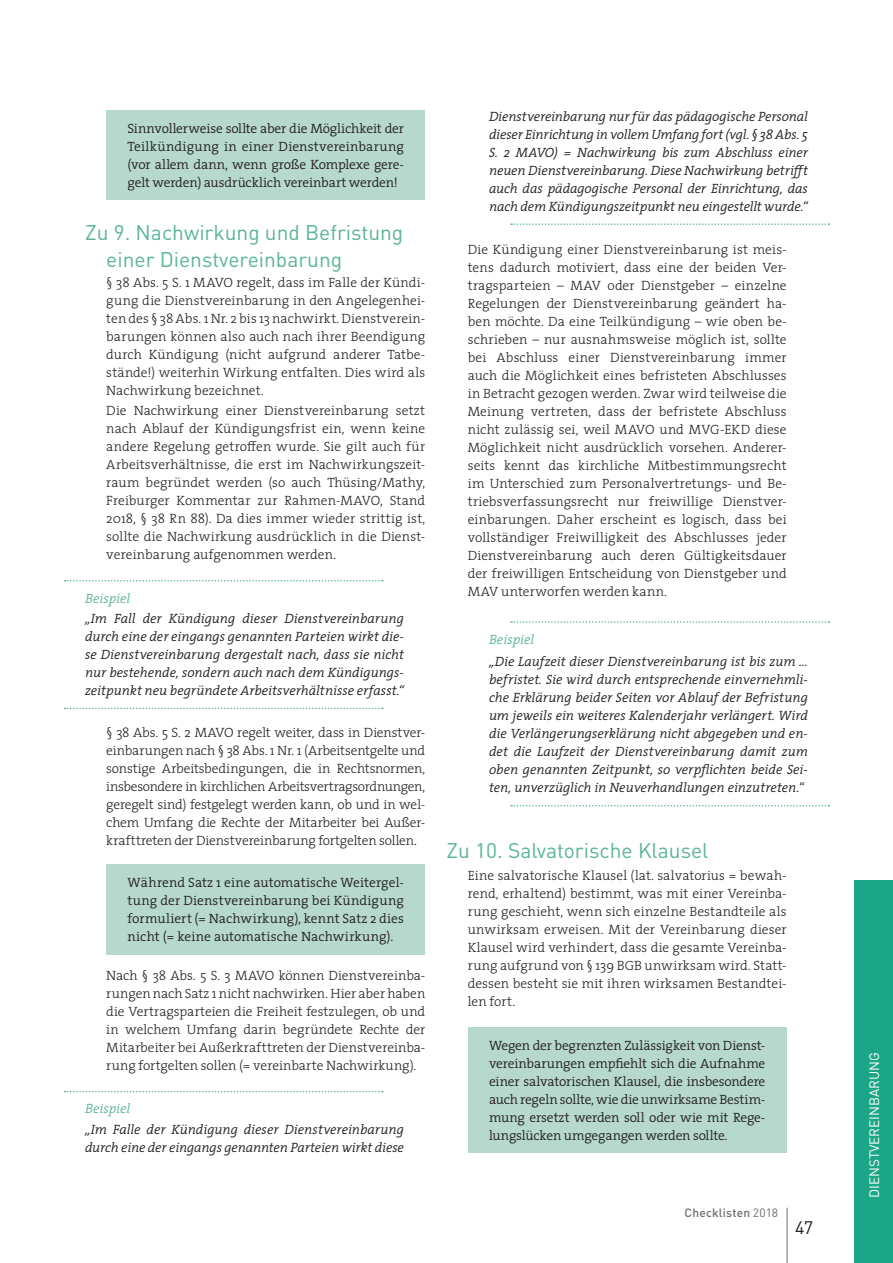
<style>
.page{position:relative;width:893px;height:1263px;background:#fff}
.page>*{position:absolute;margin:0;border:0;box-sizing:border-box;transform-origin:0 0}
.t1{font:21px/27px "DIN Pro";color:#5ab49b}
.t2{font:18px "DIN Pro";color:#231f20}
.t3{font:300 13.5px/18px "The Serif";color:#231f20;text-align:justify}
.t4{font:italic 300 13.5px/18px "The Serif";letter-spacing:-.01em;color:#231f20;text-align:justify}
.t5{font:300 13.5px/18px "The Serif";letter-spacing:-.01em;color:#231f20;text-align:justify}
.t6{font:italic 300 13.5px "The Serif";color:#5ab49b}
.t7{font:13.5px "DIN Pro";color:#fff}
.t8{font:500 12px "DIN Pro";letter-spacing:.015em;color:#6c6d70}
.s1{font-weight:400}
</style>
<div class="page">
<div style="left:855px;top:880px;width:38px;height:383px;background:#1ba687"></div>
<hr style="left:787px;top:1208px;width:1px;height:55px;background:#6c6d70">
<div style="left:468px;top:1027px;width:319px;height:125px;background:#b7d9cd"></div>
<div style="left:106px;top:111px;width:319px;height:89px;background:#b7d9cd"></div>
<div style="left:106px;top:864px;width:319px;height:91px;background:#b7d9cd"></div>
<svg style="left:65px;top:580px;width:318px;height:1px"></svg>
<svg style="left:65px;top:708px;width:318px;height:1px"></svg>
<svg style="left:65px;top:1091px;width:318px;height:1px"></svg>
<svg style="left:511px;top:223px;width:318px;height:2px"></svg>
<svg style="left:511px;top:621px;width:318px;height:2px"></svg>
<svg style="left:511px;top:805px;width:318px;height:1px"></svg>
<p class="t5" style="left:128px;top:119px;width:278px">Sinnvollerweise sollte aber die Möglichkeit der Teilkündigung in einer Dienstvereinbarung (vor allem dann, wenn große Komplexe gere&shy;gelt werden) ausdrücklich vereinbart werden!</p>
<h1 class="t1" style="left:106px;top:218px;width:299px;text-indent:-21px">Zu 9. Nachwirkung und Befristung einer Dienstvereinbarung</h1>
<p class="t3" style="left:106px;top:273px;width:320px">§ 38 Abs. 5 S. 1 MAVO regelt, dass im Falle der Kündi&shy;gung die Dienstvereinbarung in den Angelegenhei&shy;ten des § 38 Abs. 1 Nr. 2 bis 13 nachwirkt. Dienstverein&shy;barungen können also auch nach ihrer Beendigung durch Kündigung (nicht aufgrund anderer Tatbe&shy;stände!) weiterhin Wirkung entfalten. Dies wird als Nachwirkung bezeichnet.</p>
<p class="t3" style="left:106px;top:401px;width:320px">Die Nachwirkung einer Dienstvereinbarung setzt nach Ablauf der Kündigungsfrist ein, wenn keine andere Regelung getroffen wurde. Sie gilt auch für Arbeitsverhältnisse, die erst im Nachwirkungszeit&shy;raum begründet werden (so auch Thüsing/Mathy, Freiburger Kommentar zur Rahmen-MAVO, Stand 2018, § 38 Rn 88). Da dies immer wieder strittig ist, sollte die Nachwirkung ausdrücklich in die Dienst&shy;vereinbarung aufgenommen werden.</p>
<p class="t6" style="left:85px;top:587px;width:47px">Beispiel</p>
<p class="t4" style="left:85px;top:609px;width:320px">„Im Fall der Kündigung dieser Dienstvereinbarung durch eine der eingangs genannten Parteien wirkt die&shy;se Dienstvereinbarung dergestalt nach, dass sie nicht nur bestehende, sondern auch nach dem Kündigungs&shy;zeitpunkt neu begründete Arbeitsverhältnisse erfasst.“</p>
<p class="t3" style="left:106px;top:723px;width:320px">§ 38 Abs. 5 S. 2 MAVO regelt weiter, dass in Dienstver&shy;einbarungen nach § 38 Abs. 1 Nr. 1 (Arbeitsentgelte und sonstige Arbeitsbedingungen, die in Rechtsnormen, insbesondere in kirchlichen Arbeitsvertragsordnungen, geregelt sind) festgelegt werden kann, ob und in wel&shy;chem Umfang die Rechte der Mitarbeiter bei Außer&shy;krafttreten der Dienstvereinbarung fortgelten sollen.</p>
<p class="t5" style="left:128px;top:873px;width:278px">Während Satz 1 eine automatische Weitergel&shy;tung der Dienstvereinbarung bei Kündigung formuliert (= Nachwirkung), kennt Satz 2 dies nicht (= keine automatische Nachwirkung).</p>
<p class="t3" style="left:106px;top:966px;width:320px">Nach § 38 Abs. 5 S. 3 MAVO können Dienstvereinba&shy;rungen nach Satz 1 nicht nachwirken. Hier aber haben die Vertragsparteien die Freiheit festzulegen, ob und in welchem Umfang darin begründete Rechte der Mitarbeiter bei Außerkrafttreten der Dienstvereinba&shy;rung fortgelten sollen (= vereinbarte Nachwirkung).</p>
<p class="t6" style="left:85px;top:1098px;width:47px">Beispiel</p>
<p class="t4" style="left:85px;top:1119px;width:320px">„Im Falle der Kündigung dieser Dienstvereinbarung durch eine der eingangs genannten Parteien wirkt diese</p>
<p class="t4" style="left:489px;top:107px;width:320px">Dienstvereinbarung nur für das pädagogische Personal dieser Einrichtung in vollem Umfang fort (vgl. § 38 Abs. 5<br>S. 2 MAVO) = Nachwirkung bis zum Abschluss einer neuen Dienstvereinbarung. Diese Nachwirkung betrifft auch das pädagogische Personal der Einrichtung, das nach dem Kündigungszeitpunkt neu eingestellt wurde.“</p>
<p class="t3" style="left:468px;top:240px;width:320px">Die Kündigung einer Dienstvereinbarung ist meis&shy;tens dadurch motiviert, dass eine der beiden Ver&shy;tragsparteien – MAV oder Dienstgeber – einzelne Regelungen der Dienstvereinbarung geändert ha&shy;ben möchte. Da eine Teilkündigung – wie oben be&shy;schrieben – nur ausnahmsweise möglich ist, sollte bei Abschluss einer Dienstvereinbarung immer auch die Möglichkeit eines befristeten Abschlusses in Betracht gezogen werden. Zwar wird teilweise die Meinung vertreten, dass der befristete Abschluss nicht zulässig sei, weil MAVO und MVG-EKD diese Möglichkeit nicht ausdrücklich vorsehen. Anderer&shy;seits kennt das kirchliche Mitbestimmungsrecht im Unterschied zum Personalvertretungs- und Be&shy;triebsverfassungsrecht nur freiwillige Dienstver&shy;einbarungen. Daher erscheint es logisch, dass bei vollständiger Freiwilligkeit des Abschlusses jeder Dienstvereinbarung auch deren Gültigkeitsdauer der freiwilligen Entscheidung von Dienstgeber und MAV unterworfen werden kann.</p>
<p class="t6" style="left:489px;top:628px;width:47px">Beispiel</p>
<p class="t4" style="left:489px;top:652px;width:320px">„Die Laufzeit dieser Dienstvereinbarung ist bis zum … befristet. Sie wird durch entsprechende einvernehmli&shy;che Erklärung beider Seiten vor Ablauf der Befristung um jeweils ein weiteres Kalenderjahr verlängert. Wird die Verlängerungserklärung nicht abgegeben und en&shy;det die Laufzeit der Dienstvereinbarung damit zum oben genannten Zeitpunkt, so verpflichten beide Sei&shy;ten, unverzüglich in Neuverhandlungen einzutreten.“</p>
<h1 class="t1" style="left:446px;top:836px;width:264px">Zu 10. Salvatorische Klausel</h1>
<p class="t3" style="left:468px;top:866px;width:320px">Eine salvatorische Klausel (lat. salvatorius = bewah&shy;rend, erhaltend) bestimmt, was mit einer Vereinba&shy;rung geschieht, wenn sich einzelne Bestandteile als unwirksam erweisen. Mit der Vereinbarung dieser Klausel wird verhindert, dass die gesamte Vereinba&shy;rung aufgrund von § 139 BGB unwirksam wird. Statt&shy;dessen besteht sie mit ihren wirksamen Bestandtei&shy;len fort.</p>
<p class="t5" style="left:489px;top:1036px;width:278px">Wegen der begrenzten Zulässigkeit von Dienst&shy;vereinbarungen empfiehlt sich die Aufnahme einer salvatorischen Klausel, die insbesondere auch regeln sollte, wie die unwirksame Bestim&shy;mung ersetzt werden soll oder wie mit Rege&shy;lungslücken umgegangen werden sollte.</p>
<p class="t8" style="left:685px;top:1204px;width:95px">Checklisten <span class="s1">2018</span></p>
<h2 class="t2" style="left:795px;top:1215px;width:20px">47</h2>
<p class="t7" style="left:865px;top:1198px;width:148px;rotate:-90deg">DIENSTVEREINBARUNG</p>
</div>
